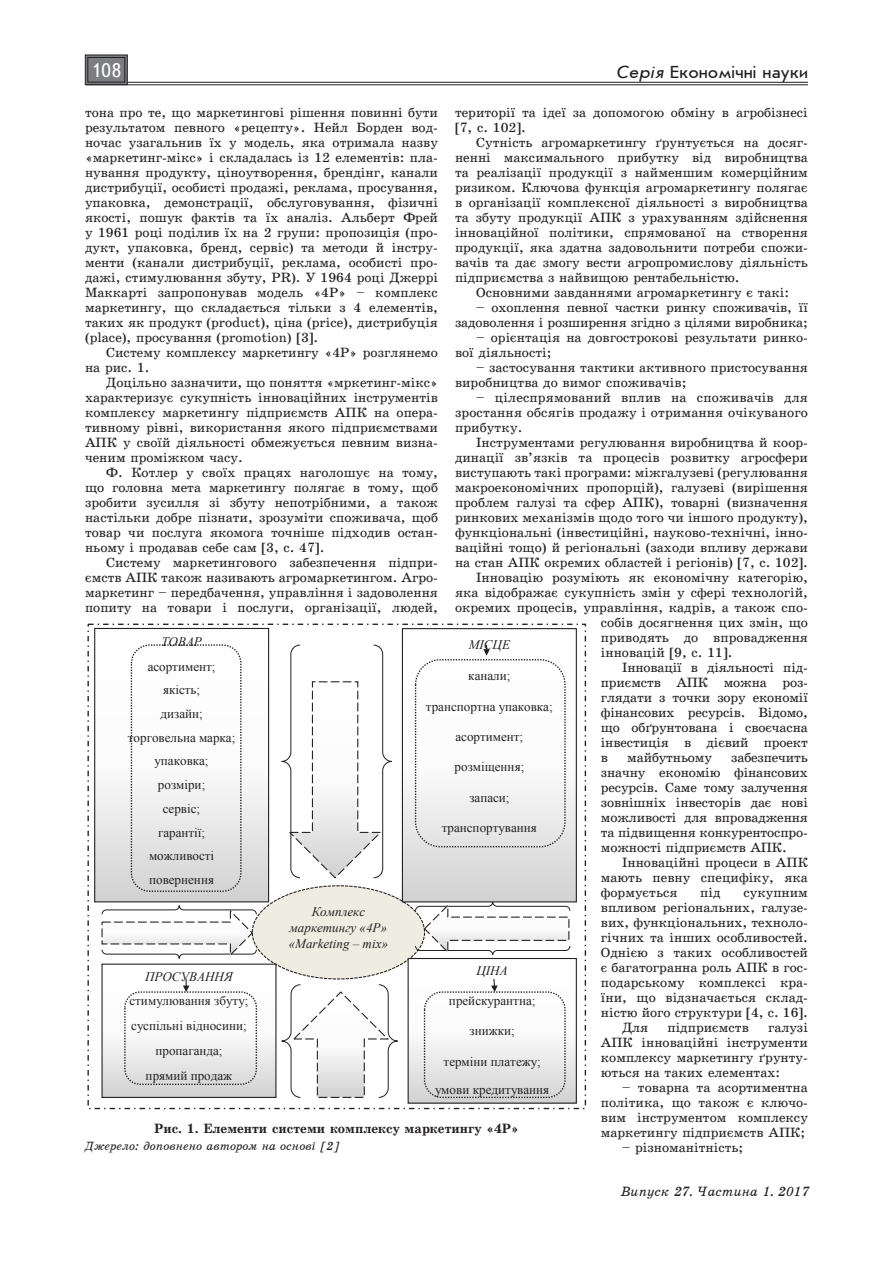
<style>
.page{position:relative;width:893px;height:1263px;background:#fff}
.page>*{position:absolute;margin:0;border:0;box-sizing:border-box;transform-origin:0 0}
.t1{font:19.5px "Ukrainian Text";color:#fff}
.t2{font:18px "Ukrainian Journal Sans";color:#231f20}
.Текст_основной_GREP{font:13.5px/15px "Ukrainian School";color:#231f20;text-align:justify}
.Рисунок{font:700 13.5px "Ukrainian School";color:#231f20}
.t3{font:italic 13.5px "Ukrainian School";color:#231f20}
.t4{font:13.05px/23.9px "Times New Roman";color:#231f20;text-align:center}
.t5{font:italic 13.05px/16px "Times New Roman";color:#231f20;text-align:center}
.джерело{font:italic 12px "Ukrainian School";color:#231f20}
.s1{font-style:italic}
</style>
<div class="page">
<hr style="left:86px;top:82px;width:722px;height:1px;background:#231f20">
<hr style="left:86px;top:85px;width:722px;height:1px;background:#231f20">
<svg style="left:85px;top:54px;width:43px;height:31px"></svg>
<div style="left:88px;top:57px;width:37px;height:25px;border:1px solid #231f20"></div>
<div style="left:252px;top:886px;width:173px;height:93px;background:#efede2;border-radius:50%"></div>
<svg style="left:404px;top:897px;width:171px;height:3px"></svg>
<div style="left:402px;top:628px;width:175px;height:274px;border:1px solid #231f20"></div>
<img style="left:403px;top:633px;width:173px;height:264px">
<svg style="left:96px;top:897px;width:171px;height:3px"></svg>
<div style="left:94px;top:628px;width:175px;height:274px;border:1px solid #231f20"></div>
<img style="left:95px;top:633px;width:173px;height:264px">
<div style="left:131px;top:644px;width:111px;height:248px;border:1px dashed #231f20;border-radius:18px"></div>
<div style="left:415px;top:659px;width:151px;height:188px;border:1px dashed #231f20;border-radius:25px"></div>
<svg style="left:483px;top:645px;width:7px;height:11px"></svg>
<svg style="left:104px;top:1093px;width:170px;height:3px"></svg>
<div style="left:102px;top:963px;width:174px;height:135px;border:1px solid #231f20"></div>
<img style="left:103px;top:969px;width:172px;height:124px">
<svg style="left:410px;top:1099px;width:165px;height:3px"></svg>
<div style="left:408px;top:958px;width:169px;height:146px;border:1px solid #231f20"></div>
<img style="left:409px;top:963px;width:167px;height:136px">
<div style="left:124px;top:991px;width:133px;height:94px;border:1px dashed #231f20;border-radius:15px"></div>
<div style="left:424px;top:991px;width:142px;height:107px;border:1px dashed #231f20;border-radius:18px"></div>
<svg style="left:183px;top:979px;width:6px;height:13px"></svg>
<svg style="left:491px;top:978px;width:7px;height:14px"></svg>
<svg style="left:281px;top:644px;width:111px;height:235px"></svg>
<svg style="left:281px;top:984px;width:117px;height:114px"></svg>
<svg style="left:101px;top:905px;width:156px;height:54px"></svg>
<svg style="left:415px;top:901px;width:155px;height:54px"></svg>
<h1 class="t1" style="left:91px;top:60px;width:32px">108</h1>
<h2 class="t2" style="left:616px;top:63px;width:193px"><span class="s1">Серія</span> Економічні науки</h2>
<p class="Текст_основной_GREP" style="left:85px;top:105px;width:354px">тона про те, що маркетингові рішення повинні бути результатом певного «рецепту». Нейл Борден вод&shy;ночас узагальнив їх у модель, яка отримала назву «маркетинг-мікс» і складалась із 12 елементів: пла&shy;нування продукту, ціноутворення, брендінг, канали дистрибуції, особисті продажі, реклама, просування, упаковка, демонстрації, обслуговування, фізичні якості, пошук фактів та їх аналіз. Альберт Фрей у 1961 році поділив їх на 2 групи: пропозиція (про&shy;дукт, упаковка, бренд, сервіс) та методи й інстру&shy;менти (канали дистрибуції, реклама, особисті про&shy;дажі, стимулювання збуту, PR). У 1964 році Джеррі Маккарті запропонував модель «4Р» – комплекс маркетингу, що складається тільки з 4 елементів, таких як продукт (product), ціна (price), дистрибуція (place), просування (promotion) [3].</p>
<p class="Текст_основной_GREP" style="left:85px;top:345px;width:354px;text-indent:21px">Систему комплексу маркетингу «4Р» розглянемо на рис. 1.</p>
<p class="Текст_основной_GREP" style="left:85px;top:375px;width:354px;text-indent:21px">Доцільно зазначити, що поняття «мркетинг-мікс» характеризує сукупність інноваційних інструментів комплексу маркетингу підприємств АПК на опера&shy;тивному рівні, використання якого підприємствами АПК у своїй діяльності обмежується певним визна&shy;ченим проміжком часу.</p>
<p class="Текст_основной_GREP" style="left:85px;top:465px;width:354px;text-indent:21px">Ф. Котлер у своїх працях наголошує на тому, що головна мета маркетингу полягає в тому, щоб зробити зусилля зі збуту непотрібними, а також настільки добре пізнати, зрозуміти споживача, щоб товар чи послуга якомога точніше підходив остан&shy;ньому і продавав себе сам [3, с. 47].</p>
<p class="Текст_основной_GREP" style="left:85px;top:555px;width:354px;text-indent:21px">Систему маркетингового забезпечення підпри&shy;ємств АПК також називають агромаркетингом. Агро&shy;маркетинг – передбачення, управління і задоволення попиту на товари і послуги, організації, людей,</p>
<p class="Текст_основной_GREP" style="left:455px;top:105px;width:354px">території та ідеї за допомогою обміну в агробізнесі [7, с. 102].</p>
<p class="Текст_основной_GREP" style="left:455px;top:135px;width:354px;text-indent:21px">Сутність агромаркетингу ґрунтується на досяг&shy;ненні максимального прибутку від виробництва та реалізації продукції з найменшим комерційним ризиком. Ключова функція агромаркетингу полягає в організації комплексної діяльності з виробництва та збуту продукції АПК з урахуванням здійснення інноваційної політики, спрямованої на створення продукції, яка здатна задовольнити потреби спожи&shy;вачів та дає змогу вести агропромислову діяльність підприємства з найвищою рентабельністю.</p>
<p class="Текст_основной_GREP" style="left:476px;top:285px;width:314px">Основними завданнями агромаркетингу є такі:</p>
<p class="Текст_основной_GREP" style="left:455px;top:300px;width:354px;text-align:right">– охоплення певної частки ринку споживачів, її задоволення і розширення згідно з цілями виробника;</p>
<p class="Текст_основной_GREP" style="left:455px;top:330px;width:354px;text-indent:21px">– орієнтація на довгострокові результати ринко&shy;вої діяльності;</p>
<p class="Текст_основной_GREP" style="left:455px;top:360px;width:354px;text-indent:21px">– застосування тактики активного пристосування виробництва до вимог споживачів;</p>
<p class="Текст_основной_GREP" style="left:455px;top:390px;width:354px;text-indent:21px">– цілеспрямований вплив на споживачів для зростання обсягів продажу і отримання очікуваного прибутку.</p>
<p class="Текст_основной_GREP" style="left:455px;top:435px;width:354px;text-indent:21px">Інструментами регулювання виробництва й коор&shy;динації зв’язків та процесів розвитку агросфери виступають такі програми: міжгалузеві (регулювання макроекономічних пропорцій), галузеві (вирішення проблем галузі та сфер АПК), товарні (визначення ринкових механізмів щодо того чи іншого продукту), функціональні (інвестиційні, науково-технічні, інно&shy;ваційні тощо) й регіональні (заходи впливу держави на стан АПК окремих областей і регіонів) [7, с. 102].</p>
<p class="Текст_основной_GREP" style="left:476px;top:570px;width:333px">Інновацію розуміють як економічну категорію,</p>
<p class="Текст_основной_GREP" style="left:455px;top:585px;width:354px">яка відображає сукупність змін у сфері технологій,</p>
<p class="Текст_основной_GREP" style="left:455px;top:600px;width:354px">окремих процесів, управління, кадрів, а також спо-</p>
<p class="Текст_основной_GREP" style="left:601px;top:615px;width:209px">собів досягнення цих змін, що</p>
<p class="Текст_основной_GREP" style="left:601px;top:630px;width:209px">приводять до впровадження</p>
<p class="Текст_основной_GREP" style="left:601px;top:645px;width:133px">інновацій [9, с. 11].</p>
<p class="Текст_основной_GREP" style="left:601px;top:660px;width:209px;text-indent:21px">Інновації в діяльності під&shy;приємств АПК можна роз&shy;глядати з точки зору економії фінансових ресурсів. Відомо, що обґрунтована і своєчасна інвестиція в дієвий проект в</p>
<p class="t4" style="left:128px;top:629px;width:109px"><span class="s1">ТОВАР </span>асортимент; якість;<br>дизайн; торговельна марка; упаковка;<br>розміри;<br>сервіс;<br>гарантії; можливості повернення</p>
<p class="t5" style="left:469px;top:637px;width:43px">МІСЦЕ</p>
<p class="t4" style="left:468px;top:664px;width:44px">канали;</p>
<p class="t4" style="left:426px;top:694px;width:128px">транспортна упаковка;</p>
<p class="t4" style="left:455px;top:724px;width:69px">асортимент;</p>
<p class="t4" style="left:455px;top:755px;width:71px">розміщення;</p>
<p class="t4" style="left:469px;top:785px;width:42px">запаси;</p>
<p class="t4" style="left:442px;top:815px;width:97px">транспортування</p>
<p class="Текст_основной_GREP" style="left:601px;top:750px;width:209px;text-indent:130px">забезпечить значну економію фінансових ресурсів. Саме тому залучення зовнішніх інвесторів дає нові можливості для впровадження та підвищення конкурентоспро&shy;можності підприємств АПК.</p>
<p class="Текст_основной_GREP" style="left:601px;top:855px;width:209px;text-indent:21px">Інноваційні процеси в АПК мають певну специфіку, яка формується</p>
<p class="Текст_основной_GREP" style="left:627px;top:750px;width:86px">майбутньому</p>
<p class="Текст_основной_GREP" style="left:700px;top:885px;width:22px">під</p>
<p class="Текст_основной_GREP" style="left:601px;top:885px;width:209px;text-indent:143px">сукупним впливом регіональних, галузе&shy;вих, функціональних, техноло&shy;гічних та інших особливостей.<br>Однією з таких особливостей є багатогранна роль АПК в гос&shy;подарському комплексі кра&shy;їни, що відзначається склад&shy;ністю його структури [4, с. 16].</p>
<p class="Текст_основной_GREP" style="left:622px;top:1020px;width:28px">Для</p>
<p class="Текст_основной_GREP" style="left:667px;top:1020px;width:83px">підприємств</p>
<p class="t5" style="left:289px;top:903px;width:101px">Комплекс маркетингу «4Р» «Marketing – mix»</p>
<p class="t5" style="left:477px;top:962px;width:33px">ЦІНА</p>
<p class="t4" style="left:449px;top:988px;width:88px">прейскурантна;</p>
<p class="t4" style="left:470px;top:1019px;width:47px">знижки;</p>
<p class="t4" style="left:435px;top:1047px;width:116px;line-height:28px">терміни платежу; умови кредитування</p>
<p class="Рисунок" style="left:154px;top:1121px;width:366px">Рис. 1. Елементи системи комплексу маркетингу «4Р»</p>
<p class="джерело" style="left:85px;top:1139px;width:256px">Джерело: доповнено автором на основі [2]</p>
<p class="t4" style="left:129px;top:963px;width:120px;line-height:24.9px"><span class="s1">ПРОСУВАННЯ </span>стимулювання збуту; суспільні відносини; пропаганда;<br>прямий продаж</p>
<p class="Текст_основной_GREP" style="left:601px;top:1020px;width:209px;text-indent:167px">галузі АПК інноваційні інструменти комплексу маркетингу ґрунту&shy;ються на таких елементах:</p>
<p class="Текст_основной_GREP" style="left:601px;top:1080px;width:209px;text-indent:21px">– товарна та асортиментна політика, що також є ключо&shy;вим інструментом комплексу маркетингу підприємств АПК;</p>
<p class="Текст_основной_GREP" style="left:622px;top:1140px;width:123px">– різноманітність;</p>
<p class="t3" style="left:621px;top:1183px;width:190px">Випуск 27. Частина 1. 2017</p>
</div>
